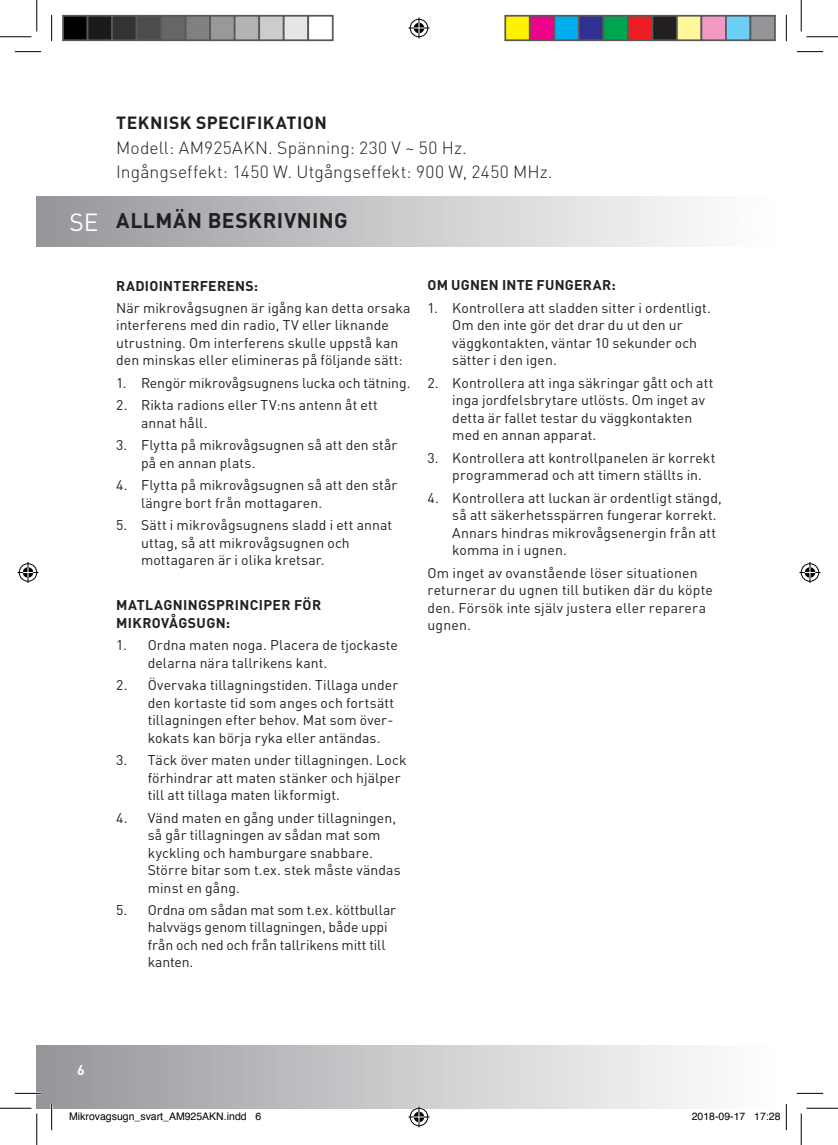
<style>
.page{position:relative;width:838px;height:1145px;background:#fff}
.page>*{position:absolute;margin:0;border:0;box-sizing:border-box;transform-origin:0 0}
.t1{font:24.5px "DIN Pro";color:#fff}
.t2{font:700 21px "DIN Pro";letter-spacing:.02em;color:#231f20}
.t3{font:300 17.5px/24.5px "DIN Pro";letter-spacing:.01em;color:#231f20}
.t4{font:700 17.5px "DIN Pro";letter-spacing:.025em;color:#231f20}
.t5{font:14px/17.5px "DIN Pro";letter-spacing:.005em;color:#231f20}
.t6{font:700 14px/17.5px "DIN Pro";letter-spacing:.02em;color:#231f20}
.t7{font:700 14px "DIN Pro";color:#fff}
.t8{font:10.5px "Helvetica";color:#000}
</style>
<div class="page">
<div style="left:37px;top:1046px;width:749px;height:62px;background:linear-gradient(to right,#96979b,#fff)"></div>
<div style="left:37px;top:197px;width:748px;height:50px;background:linear-gradient(to right,#96979b,#fff)"></div>
<hr style="left:15px;top:1092px;width:26px;height:2px;background:#fff">
<hr style="left:51px;top:1104px;width:2px;height:26px;background:#fff">
<hr style="left:785px;top:1104px;width:2px;height:26px;background:#fff">
<svg style="left:15px;top:51px;width:26px;height:1px"></svg>
<svg style="left:796px;top:51px;width:27px;height:1px"></svg>
<svg style="left:15px;top:1093px;width:26px;height:1px"></svg>
<svg style="left:796px;top:1093px;width:27px;height:1px"></svg>
<svg style="left:51px;top:15px;width:1px;height:26px"></svg>
<svg style="left:51px;top:1104px;width:1px;height:26px"></svg>
<svg style="left:786px;top:15px;width:1px;height:26px"></svg>
<svg style="left:786px;top:1104px;width:1px;height:26px"></svg>
<hr style="left:0;top:36px;width:32px;height:1px;background:#000">
<hr style="left:806px;top:36px;width:31px;height:1px;background:#000">
<hr style="left:0;top:1108px;width:32px;height:1px;background:#000">
<hr style="left:806px;top:1108px;width:31px;height:1px;background:#000">
<hr style="left:36px;top:0;width:1px;height:31px;background:#000">
<hr style="left:36px;top:1113px;width:1px;height:32px;background:#000">
<hr style="left:800px;top:0;width:1px;height:31px;background:#000">
<hr style="left:800px;top:1113px;width:1px;height:32px;background:#000">
<svg style="left:408px;top:18px;width:21px;height:21px"></svg>
<svg style="left:408px;top:1106px;width:21px;height:21px"></svg>
<svg style="left:18px;top:562px;width:21px;height:21px"></svg>
<svg style="left:799px;top:562px;width:21px;height:21px"></svg>
<div style="left:63px;top:16px;width:25px;height:24px;background:#000"></div>
<div style="left:62px;top:15px;width:26px;height:26px;border:2px solid #595959"></div>
<div style="left:88px;top:16px;width:24px;height:24px;background:#1a1a1a"></div>
<div style="left:87px;top:15px;width:26px;height:26px;border:2px solid #595959"></div>
<div style="left:112px;top:16px;width:25px;height:24px;background:#333"></div>
<div style="left:111px;top:15px;width:26px;height:26px;border:2px solid #595959"></div>
<div style="left:137px;top:16px;width:24px;height:24px;background:#4d4d4d"></div>
<div style="left:136px;top:15px;width:26px;height:26px;border:2px solid #595959"></div>
<div style="left:161px;top:16px;width:25px;height:24px;background:#666"></div>
<div style="left:160px;top:15px;width:26px;height:26px;border:2px solid #595959"></div>
<div style="left:186px;top:16px;width:24px;height:24px;background:#808080"></div>
<div style="left:185px;top:15px;width:26px;height:26px;border:2px solid #595959"></div>
<div style="left:210px;top:16px;width:25px;height:24px;background:#999"></div>
<div style="left:209px;top:15px;width:26px;height:26px;border:2px solid #595959"></div>
<div style="left:235px;top:16px;width:24px;height:24px;background:#b3b3b3"></div>
<div style="left:234px;top:15px;width:26px;height:26px;border:2px solid #595959"></div>
<div style="left:259px;top:16px;width:25px;height:24px;background:#ccc"></div>
<div style="left:258px;top:15px;width:26px;height:26px;border:2px solid #595959"></div>
<div style="left:284px;top:16px;width:24px;height:24px;background:#e6e6e6"></div>
<div style="left:283px;top:15px;width:26px;height:26px;border:2px solid #595959"></div>
<div style="left:307px;top:15px;width:26px;height:26px;border:2px solid #595959"></div>
<div style="left:505px;top:16px;width:24px;height:24px;background:#fff101"></div>
<div style="left:504px;top:15px;width:26px;height:26px;border:2px solid #595959"></div>
<div style="left:529px;top:16px;width:25px;height:24px;background:#ed028c"></div>
<div style="left:529px;top:15px;width:26px;height:26px;border:2px solid #595959"></div>
<div style="left:554px;top:16px;width:24px;height:24px;background:#00aeef"></div>
<div style="left:553px;top:15px;width:26px;height:26px;border:2px solid #595959"></div>
<div style="left:578px;top:16px;width:25px;height:24px;background:#2e3092"></div>
<div style="left:578px;top:15px;width:26px;height:26px;border:2px solid #595959"></div>
<div style="left:603px;top:16px;width:24px;height:24px;background:#00a54f"></div>
<div style="left:602px;top:15px;width:26px;height:26px;border:2px solid #595959"></div>
<div style="left:627px;top:16px;width:25px;height:24px;background:#ee1d23"></div>
<div style="left:627px;top:15px;width:26px;height:26px;border:2px solid #595959"></div>
<div style="left:652px;top:16px;width:24px;height:24px;background:#231f20"></div>
<div style="left:651px;top:15px;width:26px;height:26px;border:2px solid #595959"></div>
<div style="left:676px;top:16px;width:25px;height:24px;background:#fff79a"></div>
<div style="left:676px;top:15px;width:26px;height:26px;border:2px solid #595959"></div>
<div style="left:701px;top:16px;width:24px;height:24px;background:#f499c2"></div>
<div style="left:700px;top:15px;width:26px;height:26px;border:2px solid #595959"></div>
<div style="left:725px;top:16px;width:25px;height:24px;background:#6bcff6"></div>
<div style="left:725px;top:15px;width:26px;height:26px;border:2px solid #595959"></div>
<div style="left:750px;top:16px;width:24px;height:24px;background:#939598"></div>
<div style="left:749px;top:15px;width:26px;height:26px;border:2px solid #595959"></div>
<h1 class="t1" style="left:69px;top:206px;width:30px">SE</h1>
<p class="t4" style="left:116px;top:111px;width:212px">TEKNISK SPECIFIKATION</p>
<p class="t3" style="left:116px;top:135px;width:438px">Modell: AM925AKN. Spänning: 230 V ~ 50 Hz.<br>Ingångseffekt: 1450 W. Utgångseffekt: 900 W, 2450 MHz.</p>
<h2 class="t2" style="left:116px;top:206px;width:233px">ALLMÄN BESKRIVNING</h2>
<p class="t6" style="left:116px;top:276px;width:143px">RADIOINTERFERENS:</p>
<p class="t5" style="left:116px;top:299px;width:296px">När mikrovågsugnen är igång kan detta orsaka interferens med din radio, TV eller liknande utrustning. Om interferens skulle uppstå kan den minskas eller elimineras på följande sätt:</p>
<p class="t5" style="left:116px;top:374px;width:296px">1. Rengör mikrovågsugnens lucka och tätning.</p>
<p class="t5" style="left:141px;top:396px;width:238px;text-indent:-25px">2. Rikta radions eller TV:ns antenn åt ett annat håll.</p>
<p class="t5" style="left:141px;top:436px;width:258px;text-indent:-25px">3. Flytta på mikrovågsugnen så att den står på en annan plats.</p>
<p class="t5" style="left:141px;top:476px;width:258px;text-indent:-25px">4. Flytta på mikrovågsugnen så att den står längre bort från mottagaren.</p>
<p class="t5" style="left:141px;top:516px;width:252px;text-indent:-25px">5. Sätt i mikrovågsugnens sladd i ett annat uttag, så att mikrovågsugnen och mottagaren är i olika kretsar.</p>
<p class="t6" style="left:116px;top:596px;width:206px">MATLAGNINGSPRINCIPER FÖR<br>MIKROVÅGSUGN:</p>
<p class="t5" style="left:148px;top:636px;width:252px;text-indent:-32px">1. Ordna maten noga. Placera de tjockaste delarna nära tallrikens kant.</p>
<p class="t5" style="left:148px;top:676px;width:252px;text-indent:-32px">2. Övervaka tillagningstiden. Tillaga under den kortaste tid som anges och fortsätt tillagningen efter behov. Mat som över&shy;kokats kan börja ryka eller antändas.</p>
<p class="t5" style="left:148px;top:751px;width:260px;text-indent:-32px">3. Täck över maten under tillagningen. Lock förhindrar att maten stänker och hjälper till att tillaga maten likformigt.</p>
<p class="t5" style="left:148px;top:808px;width:254px;text-indent:-32px">4. Vänd maten en gång under tillagningen, så går tillagningen av sådan mat som kyckling och hamburgare snabbare.<br>Större bitar som t.ex. stek måste vändas minst en gång.</p>
<p class="t5" style="left:148px;top:901px;width:250px;text-indent:-32px">5. Ordna om sådan mat som t.ex. köttbullar halvvägs genom tillagningen, både uppi från och ned och från tallrikens mitt till kanten.</p>
<p class="t6" style="left:427px;top:276px;width:190px">OM UGNEN INTE FUNGERAR:</p>
<p class="t5" style="left:452px;top:299px;width:260px;text-indent:-25px">1. Kontrollera att sladden sitter i ordentligt.<br>Om den inte gör det drar du ut den ur väggkontakten, väntar 10 sekunder och sätter i den igen.</p>
<p class="t5" style="left:452px;top:374px;width:262px;text-indent:-25px">2. Kontrollera att inga säkringar gått och att inga jordfelsbrytare utlösts. Om inget av detta är fallet testar du väggkontakten med en annan apparat.</p>
<p class="t5" style="left:452px;top:448px;width:264px;text-indent:-25px">3. Kontrollera att kontrollpanelen är korrekt programmerad och att timern ställts in.</p>
<p class="t5" style="left:452px;top:488px;width:271px;text-indent:-25px">4. Kontrollera att luckan är ordentligt stängd, så att säkerhetsspärren fungerar korrekt.<br>Annars hindras mikrovågsenergin från att komma in i ugnen.</p>
<p class="t5" style="left:427px;top:563px;width:287px">Om inget av ovanstående löser situationen returnerar du ugnen till butiken där du köpte den. Försök inte själv justera eller reparera ugnen.</p>
<p class="t7" style="left:77px;top:1061px;width:9px">6</p>
<p class="t8" style="left:69px;top:1108px;width:193px">Mikrovagsugn_svart_AM925AKN.indd 6</p>
<p class="t8" style="left:691px;top:1108px;width:90px">2018-09-17 17:28</p>
</div>
